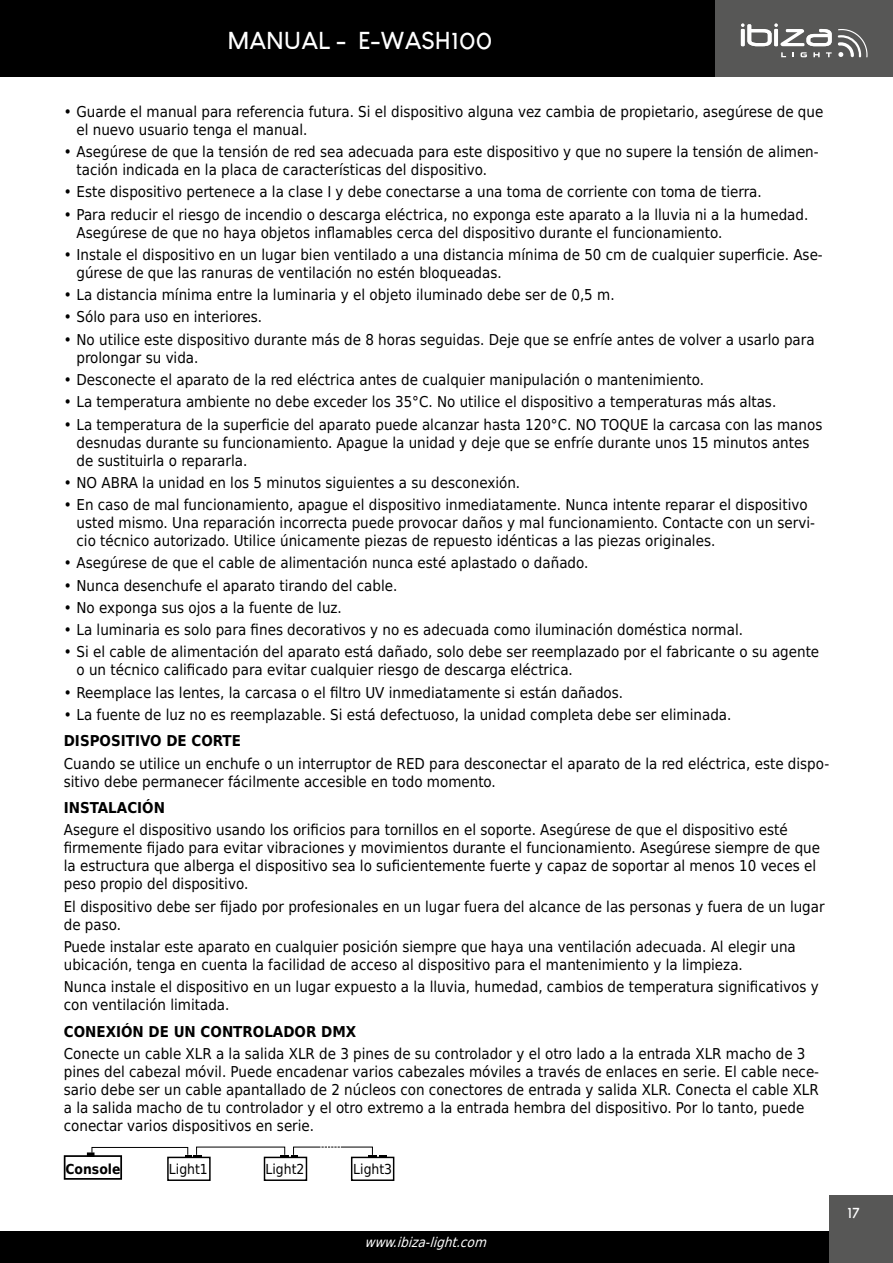
<style>
.page{position:relative;width:893px;height:1263px;background:#fff}
.page>*{position:absolute;margin:0;border:0;box-sizing:border-box;transform-origin:0 0}
.t1{font:700 24px "Louis George Cafe";color:#fff}
.IBI_-_Texte{font:15px/18px "DejaVu Sans Condensed";color:#000}
.IBI_-_Sous-titres{font:700 15px "DejaVu Sans Condensed";color:#000}
.t2{font:700 15px "Louis George Cafe";color:#fff}
.t3{font:13.8px "DejaVu Sans Condensed";color:#000}
.t4{font:700 13.8px "DejaVu Sans Condensed";color:#000}
.t5{font:italic 13.5px "DejaVu Sans Condensed";color:#fff}
</style>
<div class="page">
<div style="left:0;top:0;width:893px;height:77px;background:#000"></div>
<div style="left:0;top:1231px;width:893px;height:32px;background:#000"></div>
<div style="left:715px;top:0;width:178px;height:77px;background:#575756"></div>
<svg style="left:838px;top:29px;width:29px;height:28px"></svg>
<svg style="left:741px;top:23px;width:91px;height:23px"></svg>
<svg style="left:781px;top:52px;width:5px;height:5px"></svg>
<svg style="left:800px;top:52px;width:7px;height:5px"></svg>
<svg style="left:813px;top:52px;width:7px;height:5px"></svg>
<svg style="left:826px;top:52px;width:6px;height:5px"></svg>
<div style="left:829px;top:1195px;width:64px;height:68px;background:#575756"></div>
<div style="left:64px;top:1155px;width:58px;height:25px;border:2px solid #000"></div>
<div style="left:167px;top:1157px;width:44px;height:24px;border:1px solid #000"></div>
<div style="left:264px;top:1157px;width:43px;height:24px;border:1px solid #000"></div>
<div style="left:351px;top:1157px;width:43px;height:24px;border:1px solid #000"></div>
<div style="left:87px;top:1152px;width:8px;height:5px;border:1px solid #000"></div>
<svg style="left:88px;top:1146px;width:114px;height:12px"></svg>
<svg style="left:281px;top:1146px;width:106px;height:12px"></svg>
<h1 class="t1" style="left:227px;top:26px;width:266px">MANUAL - E-WASH100</h1>
<p class="IBI_-_Texte" style="left:77px;top:102px;width:748px;text-indent:-13px">• Guarde el manual para referencia futura. Si el dispositivo alguna vez cambia de propietario, asegúrese de que el nuevo usuario tenga el manual.</p>
<p class="IBI_-_Texte" style="left:77px;top:143px;width:744px;text-indent:-13px">• Asegúrese de que la tensión de red sea adecuada para este dispositivo y que no supere la tensión de alimen&shy;tación indicada en la placa de características del dispositivo.</p>
<p class="IBI_-_Texte" style="left:64px;top:183px;width:700px">• Este dispositivo pertenece a la clase I y debe conectarse a una toma de corriente con toma de tierra.</p>
<p class="IBI_-_Texte" style="left:77px;top:205px;width:733px;text-indent:-13px">• Para reducir el riesgo de incendio o descarga eléctrica, no exponga este aparato a la lluvia ni a la humedad.<br>Asegúrese de que no haya objetos inflamables cerca del dispositivo durante el funcionamiento.</p>
<p class="IBI_-_Texte" style="left:77px;top:245px;width:748px;text-indent:-13px">• Instale el dispositivo en un lugar bien ventilado a una distancia mínima de 50 cm de cualquier superficie. Ase&shy;gúrese de que las ranuras de ventilación no estén bloqueadas.</p>
<p class="IBI_-_Texte" style="left:64px;top:286px;width:552px">• La distancia mínima entre la luminaria y el objeto iluminado debe ser de 0,5 m.</p>
<p class="IBI_-_Texte" style="left:64px;top:308px;width:200px">• Sólo para uso en interiores.</p>
<p class="IBI_-_Texte" style="left:77px;top:330px;width:740px;text-indent:-13px">• No utilice este dispositivo durante más de 8 horas seguidas. Deje que se enfríe antes de volver a usarlo para prolongar su vida.</p>
<p class="IBI_-_Texte" style="left:64px;top:370px;width:642px">• Desconecte el aparato de la red eléctrica antes de cualquier manipulación o mantenimiento.</p>
<p class="IBI_-_Texte" style="left:64px;top:393px;width:714px">• La temperatura ambiente no debe exceder los 35°C. No utilice el dispositivo a temperaturas más altas.</p>
<p class="IBI_-_Texte" style="left:77px;top:415px;width:747px;text-indent:-13px">• La temperatura de la superficie del aparato puede alcanzar hasta 120°C. NO TOQUE la carcasa con las manos desnudas durante su funcionamiento. Apague la unidad y deje que se enfríe durante unos 15 minutos antes de sustituirla o repararla.</p>
<p class="IBI_-_Texte" style="left:64px;top:473px;width:458px">• NO ABRA la unidad en los 5 minutos siguientes a su desconexión.</p>
<p class="IBI_-_Texte" style="left:77px;top:495px;width:740px;text-indent:-13px">• En caso de mal funcionamiento, apague el dispositivo inmediatamente. Nunca intente reparar el dispositivo usted mismo. Una reparación incorrecta puede provocar daños y mal funcionamiento. Contacte con un servi&shy;cio técnico autorizado. Utilice únicamente piezas de repuesto idénticas a las piezas originales.</p>
<p class="IBI_-_Texte" style="left:64px;top:554px;width:526px">• Asegúrese de que el cable de alimentación nunca esté aplastado o dañado.</p>
<p class="IBI_-_Texte" style="left:64px;top:576px;width:335px">• Nunca desenchufe el aparato tirando del cable.</p>
<p class="IBI_-_Texte" style="left:64px;top:598px;width:280px">• No exponga sus ojos a la fuente de luz.</p>
<p class="IBI_-_Texte" style="left:64px;top:620px;width:681px">• La luminaria es solo para fines decorativos y no es adecuada como iluminación doméstica normal.</p>
<p class="IBI_-_Texte" style="left:77px;top:643px;width:744px;text-indent:-13px">• Si el cable de alimentación del aparato está dañado, solo debe ser reemplazado por el fabricante o su agente o un técnico calificado para evitar cualquier riesgo de descarga eléctrica.</p>
<p class="IBI_-_Texte" style="left:64px;top:683px;width:561px">• Reemplace las lentes, la carcasa o el filtro UV inmediatamente si están dañados.</p>
<p class="IBI_-_Texte" style="left:64px;top:705px;width:669px">• La fuente de luz no es reemplazable. Si está defectuoso, la unidad completa debe ser eliminada.</p>
<p class="IBI_-_Sous-titres" style="left:64px;top:729px;width:179px">DISPOSITIVO DE CORTE</p>
<p class="IBI_-_Texte" style="left:64px;top:754px;width:767px">Cuando se utilice un enchufe o un interruptor de RED para desconectar el aparato de la red eléctrica, este dispo&shy;sitivo debe permanecer fácilmente accesible en todo momento.</p>
<p class="IBI_-_Sous-titres" style="left:64px;top:795px;width:103px">INSTALACIÓN</p>
<p class="IBI_-_Texte" style="left:64px;top:821px;width:758px">Asegure el dispositivo usando los orificios para tornillos en el soporte. Asegúrese de que el dispositivo esté firmemente fijado para evitar vibraciones y movimientos durante el funcionamiento. Asegúrese siempre de que la estructura que alberga el dispositivo sea lo suficientemente fuerte y capaz de soportar al menos 10 veces el peso propio del dispositivo.</p>
<p class="IBI_-_Texte" style="left:64px;top:897px;width:762px">El dispositivo debe ser fijado por profesionales en un lugar fuera del alcance de las personas y fuera de un lugar de paso.</p>
<p class="IBI_-_Texte" style="left:64px;top:937px;width:734px">Puede instalar este aparato en cualquier posición siempre que haya una ventilación adecuada. Al elegir una ubicación, tenga en cuenta la facilidad de acceso al dispositivo para el mantenimiento y la limpieza.</p>
<p class="IBI_-_Texte" style="left:64px;top:977px;width:756px">Nunca instale el dispositivo en un lugar expuesto a la lluvia, humedad, cambios de temperatura significativos y con ventilación limitada.</p>
<p class="IBI_-_Sous-titres" style="left:64px;top:1019px;width:294px">CONEXIÓN DE UN CONTROLADOR DMX</p>
<p class="IBI_-_Texte" style="left:64px;top:1044px;width:757px">Conecte un cable XLR a la salida XLR de 3 pines de su controlador y el otro lado a la entrada XLR macho de 3 pines del cabezal móvil. Puede encadenar varios cabezales móviles a través de enlaces en serie. El cable nece&shy;sario debe ser un cable apantallado de 2 núcleos con conectores de entrada y salida XLR. Conecta el cable XLR a la salida macho de tu controlador y el otro extremo a la entrada hembra del dispositivo. Por lo tanto, puede conectar varios dispositivos en serie.</p>
<p class="t4" style="left:66px;top:1158px;width:57px">Console</p>
<p class="t3" style="left:169px;top:1158px;width:40px">Light1</p>
<p class="t3" style="left:266px;top:1158px;width:40px">Light2</p>
<p class="t3" style="left:353px;top:1158px;width:40px">Light3</p>
<p class="t5" style="left:364px;top:1231px;width:129px">www.ibiza-light.com</p>
<p class="t2" style="left:847px;top:1203px;width:14px">17</p>
</div>
